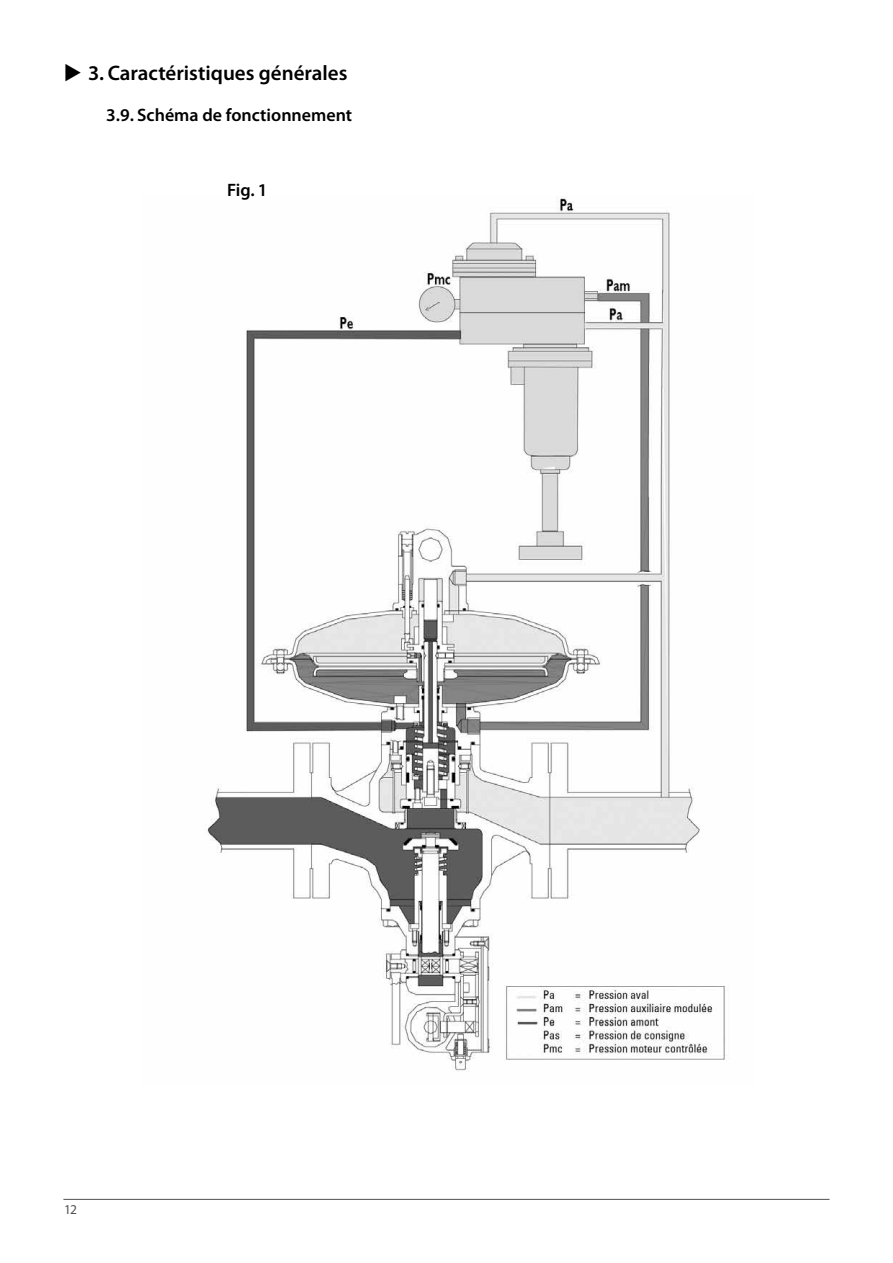
<style>
.page{position:relative;width:893px;height:1263px;background:#fff}
.page>*{position:absolute;margin:0;border:0;box-sizing:border-box;transform-origin:0 0}
.t1{font:600 21px "Myriad Pro";color:#000}
.t2{font:600 18px "Myriad Pro";color:#000}
.t3{font:13.5px "Myriad Pro";color:#505050}
</style>
<div class="page">
<hr style="left:63px;top:1199px;width:766px;height:1px;background:#505050">
<img style="left:207px;top:197px;width:519px;height:875px">
<p class="t1" style="left:64px;top:60px;width:285px">◆ 3. Caractéristiques générales</p>
<p class="t2" style="left:106px;top:104px;width:247px">3.9. Schéma de fonctionnement</p>
<p class="t2" style="left:227px;top:179px;width:42px">Fig. 1</p>
<p class="t3" style="left:64px;top:1201px;width:15px">12</p>
</div>
